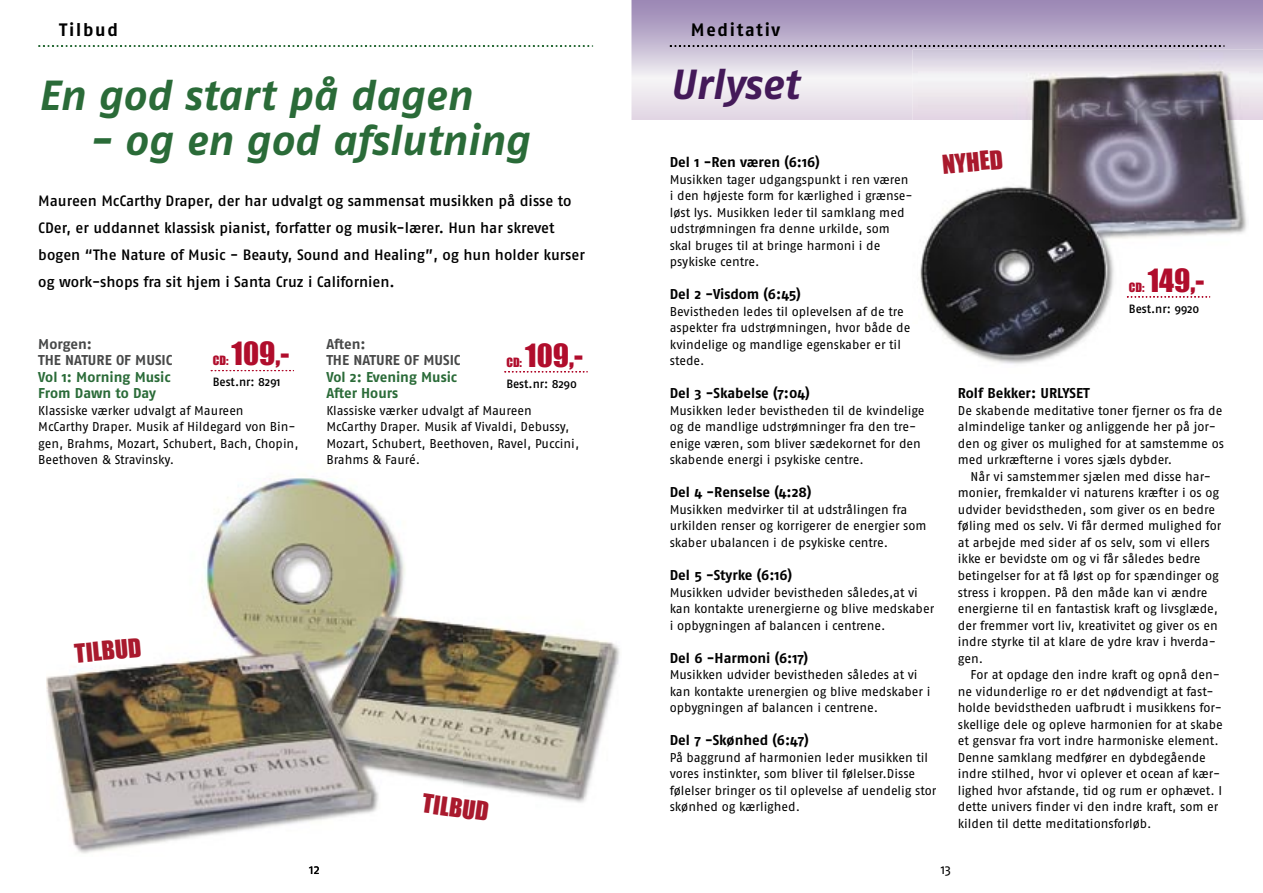
<style>
.page{position:relative;width:1263px;height:893px;background:#fff}
.page>*{position:absolute;margin:0;border:0;box-sizing:border-box;transform-origin:0 0}
.t1{font:italic 700 42px "Fago No";color:#2a6b38}
.t2{font:italic 700 42px "Fago No";letter-spacing:-.005em;color:#441a59}
.t3{font:29.4px "Impact";color:#b00d2c}
.t4{font:24px "Impact";color:#a9192d}
.t5{font:700 18px "Fago No";letter-spacing:.095em;color:#000}
.t6{font:15px/27px "Fago No Med";color:#000}
.t7{font:700 14.25px "Fago No";color:#000}
.t8{font:700 14.25px/16.5px "Fago No";letter-spacing:-.005em;color:#2a6b38}
.t9{font:700 14.25px/16.5px "Fago No";color:#474848}
.t10{font:13.5px "Fago No";color:#000}
.t11{font:12.75px/16.5px "Fago No";letter-spacing:-.005em;color:#000}
.t12{font:12px "Fago No Med";letter-spacing:-.01em;color:#000}
.t13{font:11.7px "Impact";color:#b00d2c}
</style>
<div class="page">
<svg style="left:631px;top:0;width:632px;height:120px;background:#c6bad2"></svg>
<svg style="left:309px;top:866px;width:10px;height:8px"></svg>
<img style="left:46px;top:478px;width:574px;height:376px">
<img style="left:912px;top:50px;width:351px;height:70px">
<img style="left:919px;top:71px;width:330px;height:293px">
<svg style="left:504px;top:371px;width:84px;height:1px"></svg>
<svg style="left:211px;top:370px;width:83px;height:1px"></svg>
<svg style="left:38px;top:45px;width:555px;height:2px"></svg>
<svg style="left:1127px;top:296px;width:83px;height:1px"></svg>
<svg style="left:670px;top:45px;width:555px;height:2px"></svg>
<h3 class="t5" style="left:59px;top:19px;width:60px">Tilbud</h3>
<h1 class="t1" style="left:38px;top:70px;width:435px">En god start på dagen</h1>
<h1 class="t1" style="left:89px;top:115px;width:442px">- og en god afslutning</h1>
<p class="t6" style="left:38px;top:187px;width:548px">Maureen McCarthy Draper, der har udvalgt og sammensat musikken på disse to CDer, er uddannet klassisk pianist, forfatter og musik-lærer. Hun har skrevet bogen “The Nature of Music - Beauty, Sound and Healing”, og hun holder kurser og work-shops fra sit hjem i Santa Cruz i Californien.</p>
<p class="t9" style="left:38px;top:336px;width:136px">Morgen:<br>THE NATURE OF MUSIC</p>
<p class="t8" style="left:38px;top:369px;width:134px">Vol 1: Morning Music<br>From Dawn to Day</p>
<p class="t11" style="left:38px;top:402px;width:262px">Klassiske værker udvalgt af Maureen<br>McCarthy Draper. Musik af Hildegard von Bin&shy;gen, Brahms, Mozart, Schubert, Bach, Chopin, Beethoven &amp; Stravinsky.</p>
<h2 class="t3" style="left:232px;top:336px;width:59px">109,-</h2>
<p class="t12" style="left:213px;top:375px;width:69px">Best.nr: 8291</p>
<p class="t13" style="left:213px;top:354px;width:17px">CD:</p>
<p class="t9" style="left:326px;top:336px;width:136px">Aften:<br>THE NATURE OF MUSIC</p>
<p class="t8" style="left:326px;top:369px;width:132px">Vol 2: Evening Music<br>After Hours</p>
<p class="t11" style="left:326px;top:402px;width:254px">Klassiske værker udvalgt af Maureen McCarthy Draper. Musik af Vivaldi, Debussy, Mozart, Schubert, Beethoven, Ravel, Puccini, Brahms &amp; Fauré.</p>
<h2 class="t3" style="left:525px;top:337px;width:59px">109,-</h2>
<p class="t12" style="left:506px;top:376px;width:72px">Best.nr: 8290</p>
<p class="t13" style="left:506px;top:355px;width:17px">CD:</p>
<h3 class="t4" style="left:74px;top:638px;width:68px;rotate:-5deg">TILBUD</h3>
<h3 class="t4" style="left:425px;top:788px;width:68px;rotate:8deg">TILBUD</h3>
<h3 class="t5" style="left:691px;top:19px;width:91px">Meditativ</h3>
<h1 class="t2" style="left:670px;top:60px;width:130px">Urlyset</h1>
<h3 class="t4" style="left:941px;top:150px;width:62px;rotate:-5deg">NYHED</h3>
<p class="t7" style="left:670px;top:154px;width:152px">Del 1 -Ren væren (6:16)</p>
<p class="t11" style="left:670px;top:171px;width:244px">Musikken tager udgangspunkt i ren væren i den højeste form for kærlighed i grænse&shy;løst lys. Musikken leder til samklang med udstrømningen fra denne urkilde, som skal bruges til at bringe harmoni i de psykiske centre.</p>
<p class="t7" style="left:670px;top:286px;width:133px">Del 2 -Visdom (6:45)</p>
<p class="t11" style="left:670px;top:303px;width:242px">Bevistheden ledes til oplevelsen af de tre aspekter fra udstrømningen, hvor både de kvindelige og mandlige egenskaber er til stede.</p>
<p class="t7" style="left:670px;top:385px;width:141px">Del 3 -Skabelse (7:04)</p>
<p class="t11" style="left:670px;top:402px;width:256px">Musikken leder bevistheden til de kvindelige og de mandlige udstrømninger fra den tre&shy;enige væren, som bliver sædekornet for den skabende energi i psykiske centre.</p>
<p class="t7" style="left:670px;top:484px;width:143px">Del 4 -Renselse (4:28)</p>
<p class="t11" style="left:670px;top:501px;width:258px">Musikken medvirker til at udstrålingen fra urkilden renser og korrigerer de energier som skaber ubalancen i de psykiske centre.</p>
<p class="t7" style="left:670px;top:567px;width:124px">Del 5 -Styrke (6:16)</p>
<p class="t11" style="left:670px;top:584px;width:266px">Musikken udvider bevistheden således,at vi kan kontakte urenergierne og blive medskaber i opbygningen af balancen i centrene.</p>
<p class="t7" style="left:670px;top:649px;width:140px">Del 6 -Harmoni (6:17)</p>
<p class="t11" style="left:670px;top:666px;width:262px">Musikken udvider bevistheden således at vi kan kontakte urenergien og blive medskaber i opbygningen af balancen i centrene.</p>
<p class="t7" style="left:670px;top:732px;width:140px">Del 7 -Skønhed (6:47)</p>
<p class="t11" style="left:670px;top:749px;width:268px">På baggrund af harmonien leder musikken til vores instinkter, som bliver til følelser.Disse følelser bringer os til oplevelse af uendelig stor skønhed og kærlighed.</p>
<h2 class="t3" style="left:1148px;top:262px;width:58px">149,-</h2>
<p class="t12" style="left:1129px;top:302px;width:72px">Best.nr: 9920</p>
<p class="t13" style="left:1129px;top:280px;width:17px">CD:</p>
<p class="t7" style="left:958px;top:385px;width:133px">Rolf Bekker: URLYSET</p>
<p class="t11" style="left:958px;top:402px;width:268px">De skabende meditative toner fjerner os fra de almindelige tanker og anliggende her på jor&shy;den og giver os mulighed for at samstemme os med urkræfterne i vores sjæls dybder.</p>
<p class="t11" style="left:958px;top:468px;width:265px;text-indent:13px">Når vi samstemmer sjælen med disse har&shy;monier, fremkalder vi naturens kræfter i os og udvider bevidstheden, som giver os en bedre føling med os selv. Vi får dermed mulighed for at arbejde med sider af os selv, som vi ellers ikke er bevidste om og vi får således bedre betingelser for at få løst op for spændinger og stress i kroppen. På den måde kan vi ændre energierne til en fantastisk kraft og livsglæde, der fremmer vort liv, kreativitet og giver os en indre styrke til at klare de ydre krav i hverda&shy;gen.</p>
<p class="t11" style="left:958px;top:666px;width:266px;text-indent:13px">For at opdage den indre kraft og opnå den&shy;ne vidunderlige ro er det nødvendigt at fast&shy;holde bevidstheden uafbrudt i musikkens for&shy;skellige dele og opleve harmonien for at skabe et gensvar fra vort indre harmoniske element.<br>Denne samklang medfører en dybdegående indre stilhed, hvor vi oplever et ocean af kær&shy;lighed hvor afstande, tid og rum er ophævet. I dette univers finder vi den indre kraft, som er kilden til dette meditationsforløb.</p>
<p class="t10" style="left:941px;top:862px;width:12px">13</p>
</div>
